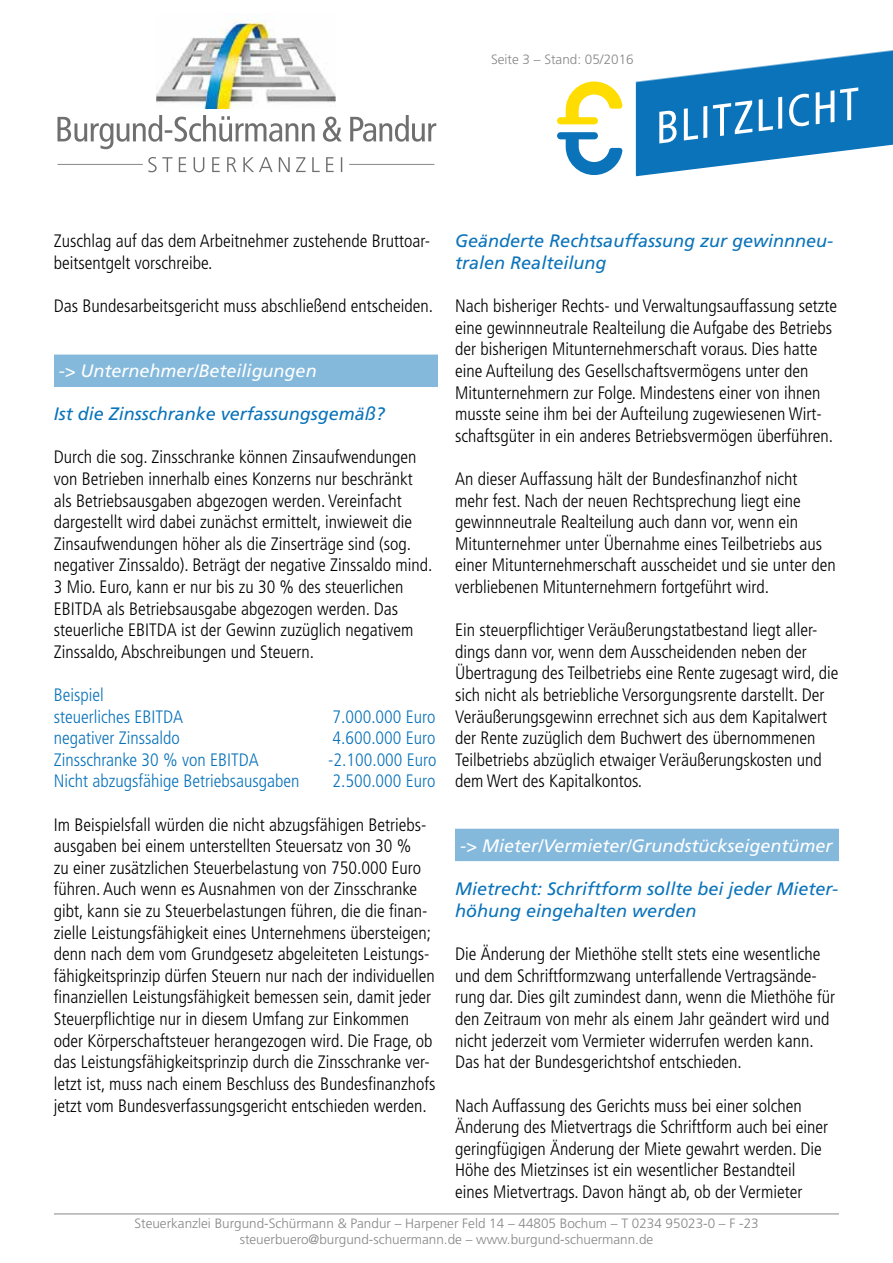
<style>
.page{position:relative;width:893px;height:1263px;background:#fff}
.page>*{position:absolute;margin:0;border:0;box-sizing:border-box;transform-origin:0 0}
.t1{font:condensed 45px "Frutiger";color:#fff}
.t2{font:300 condensed 18px/21.6px "Frutiger";color:#000}
.t3{font:italic 18px/21.6px "Frutiger";color:#0a73ba}
.t4{font:300 condensed 18px/21.6px "Frutiger";color:#0a73ba}
.t5{font:italic 18px "Frutiger";color:#fff}
.t6{font:300 13.5px/16.5px "Frutiger";color:#878787;text-align:center}
</style>
<div class="page">
<svg style="left:323px;top:117px;width:19px;height:25px"></svg>
<svg style="left:350px;top:115px;width:86px;height:27px"></svg>
<svg style="left:57px;top:115px;width:258px;height:34px"></svg>
<svg style="left:148px;top:157px;width:194px;height:15px"></svg>
<hr style="left:349px;top:164px;width:85px;height:1px;background:#878787">
<hr style="left:58px;top:164px;width:85px;height:1px;background:#878787">
<img style="left:157px;top:19px;width:178px;height:90px">
<hr style="left:54px;top:1213px;width:785px;height:1px;background:#878787">
<svg style="left:635px;top:50px;width:258px;height:127px"></svg>
<svg style="left:557px;top:81px;width:65px;height:43px"></svg>
<svg style="left:557px;top:132px;width:65px;height:43px"></svg>
<div style="left:455px;top:829px;width:384px;height:32px;background:#84b9dc"></div>
<div style="left:54px;top:355px;width:384px;height:32px;background:#84b9dc"></div>
<p class="t6" style="left:491px;top:51px;width:144px">Seite 3 – Stand: 05/2016</p>
<h1 class="t1" style="left:651px;top:102px;width:206px;rotate:-7deg">BLITZLICHT</h1>
<p class="t2" style="left:54px;top:231px;width:378px">Zuschlag auf das dem Arbeitnehmer zustehende Bruttoar&shy;beitsentgelt vorschreibe.</p>
<p class="t2" style="left:54px;top:295px;width:381px">Das Bundesarbeitsgericht muss abschließend entscheiden.</p>
<p class="t5" style="left:59px;top:360px;width:259px">-&gt; Unternehmer/Beteiligungen</p>
<p class="t3" style="left:54px;top:403px;width:333px">Ist die Zinsschranke verfassungsgemäß?</p>
<p class="t2" style="left:54px;top:447px;width:380px">Durch die sog. Zinsschranke können Zinsaufwendungen von Betrieben innerhalb eines Konzerns nur beschränkt als Betriebsausgaben abgezogen werden. Vereinfacht dargestellt wird dabei zunächst ermittelt, inwieweit die Zinsaufwendungen höher als die Zinserträge sind (sog. negativer Zinssaldo). Beträgt der negative Zinssaldo mind.<br>3 Mio. Euro, kann er nur bis zu 30 % des steuerlichen EBITDA als Betriebsausgabe abgezogen werden. Das steuerliche EBITDA ist der Gewinn zuzüglich negativem Zinssaldo, Abschreibungen und Steuern.</p>
<p class="t4" style="left:54px;top:684px;width:131px">Beispiel steuerliches EBITDA</p>
<p class="t4" style="left:332px;top:706px;width:105px">7.000.000 Euro</p>
<p class="t4" style="left:54px;top:727px;width:128px">negativer Zinssaldo</p>
<p class="t4" style="left:332px;top:727px;width:105px">4.600.000 Euro</p>
<p class="t4" style="left:54px;top:749px;width:206px">Zinsschranke 30 % von EBITDA</p>
<p class="t4" style="left:328px;top:749px;width:110px">-2.100.000 Euro</p>
<p class="t4" style="left:54px;top:771px;width:247px">Nicht abzugsfähige Betriebsausgaben</p>
<p class="t4" style="left:332px;top:771px;width:105px">2.500.000 Euro</p>
<p class="t2" style="left:54px;top:814px;width:383px">Im Beispielsfall würden die nicht abzugsfähigen Betriebs&shy;ausgaben bei einem unterstellten Steuersatz von 30 %<br>zu einer zusätzlichen Steuerbelastung von 750.000 Euro führen. Auch wenn es Ausnahmen von der Zinsschranke gibt, kann sie zu Steuerbelastungen führen, die die finan&shy;zielle Leistungsfähigkeit eines Unternehmens übersteigen; denn nach dem vom Grundgesetz abgeleiteten Leistungs&shy;fähigkeitsprinzip dürfen Steuern nur nach der individuellen finanziellen Leistungsfähigkeit bemessen sein, damit jeder Steuerpflichtige nur in diesem Umfang zur Einkommen oder Körperschaftsteuer herangezogen wird. Die Frage, ob das Leistungsfähigkeitsprinzip durch die Zinsschranke ver&shy;letzt ist, muss nach einem Beschluss des Bundesfinanzhofs jetzt vom Bundesverfassungsgericht entschieden werden.</p>
<p class="t3" style="left:455px;top:230px;width:379px">Geänderte Rechtsauffassung zur gewinnneu&shy;tralen Realteilung</p>
<p class="t2" style="left:455px;top:295px;width:383px">Nach bisheriger Rechts- und Verwaltungsauffassung setzte eine gewinnneutrale Realteilung die Aufgabe des Betriebs der bisherigen Mitunternehmerschaft voraus. Dies hatte eine Aufteilung des Gesellschaftsvermögens unter den Mitunternehmern zur Folge. Mindestens einer von ihnen musste seine ihm bei der Aufteilung zugewiesenen Wirt&shy;schaftsgüter in ein anderes Betriebsvermögen überführen.</p>
<p class="t2" style="left:455px;top:468px;width:382px">An dieser Auffassung hält der Bundesfinanzhof nicht<br>mehr fest. Nach der neuen Rechtsprechung liegt eine gewinnneutrale Realteilung auch dann vor, wenn ein Mitunternehmer unter Übernahme eines Teilbetriebs aus einer Mitunternehmerschaft ausscheidet und sie unter den verbliebenen Mitunternehmern fortgeführt wird.</p>
<p class="t2" style="left:455px;top:619px;width:385px">Ein steuerpflichtiger Veräußerungstatbestand liegt aller&shy;dings dann vor, wenn dem Ausscheidenden neben der Übertragung des Teilbetriebs eine Rente zugesagt wird, die sich nicht als betriebliche Versorgungsrente darstellt. Der Veräußerungsgewinn errechnet sich aus dem Kapitalwert der Rente zuzüglich dem Buchwert des übernommenen Teilbetriebs abzüglich etwaiger Veräußerungskosten und dem Wert des Kapitalkontos.</p>
<p class="t5" style="left:460px;top:835px;width:374px">-&gt; Mieter/Vermieter/Grundstückseigentümer</p>
<p class="t3" style="left:455px;top:878px;width:384px">Mietrecht: Schriftform sollte bei jeder Mieter&shy;höhung eingehalten werden</p>
<p class="t2" style="left:455px;top:943px;width:381px">Die Änderung der Miethöhe stellt stets eine wesentliche und dem Schriftformzwang unterfallende Vertragsände&shy;rung dar. Dies gilt zumindest dann, wenn die Miethöhe für den Zeitraum von mehr als einem Jahr geändert wird und nicht jederzeit vom Vermieter widerrufen werden kann.<br>Das hat der Bundesgerichtshof entschieden.</p>
<p class="t2" style="left:455px;top:1095px;width:375px">Nach Auffassung des Gerichts muss bei einer solchen Änderung des Mietvertrags die Schriftform auch bei einer geringfügigen Änderung der Miete gewahrt werden. Die Höhe des Mietzinses ist ein wesentlicher Bestandteil eines Mietvertrags. Davon hängt ab, ob der Vermieter</p>
<p class="t6" style="left:134px;top:1215px;width:626px">Steuerkanzlei Burgund-Schürmann &amp; Pandur – Harpener Feld 14 – 44805 Bochum – T 0234 95023-0 – F -23 steuerbuero@burgund-schuermann.de – www.burgund-schuermann.de</p>
</div>
